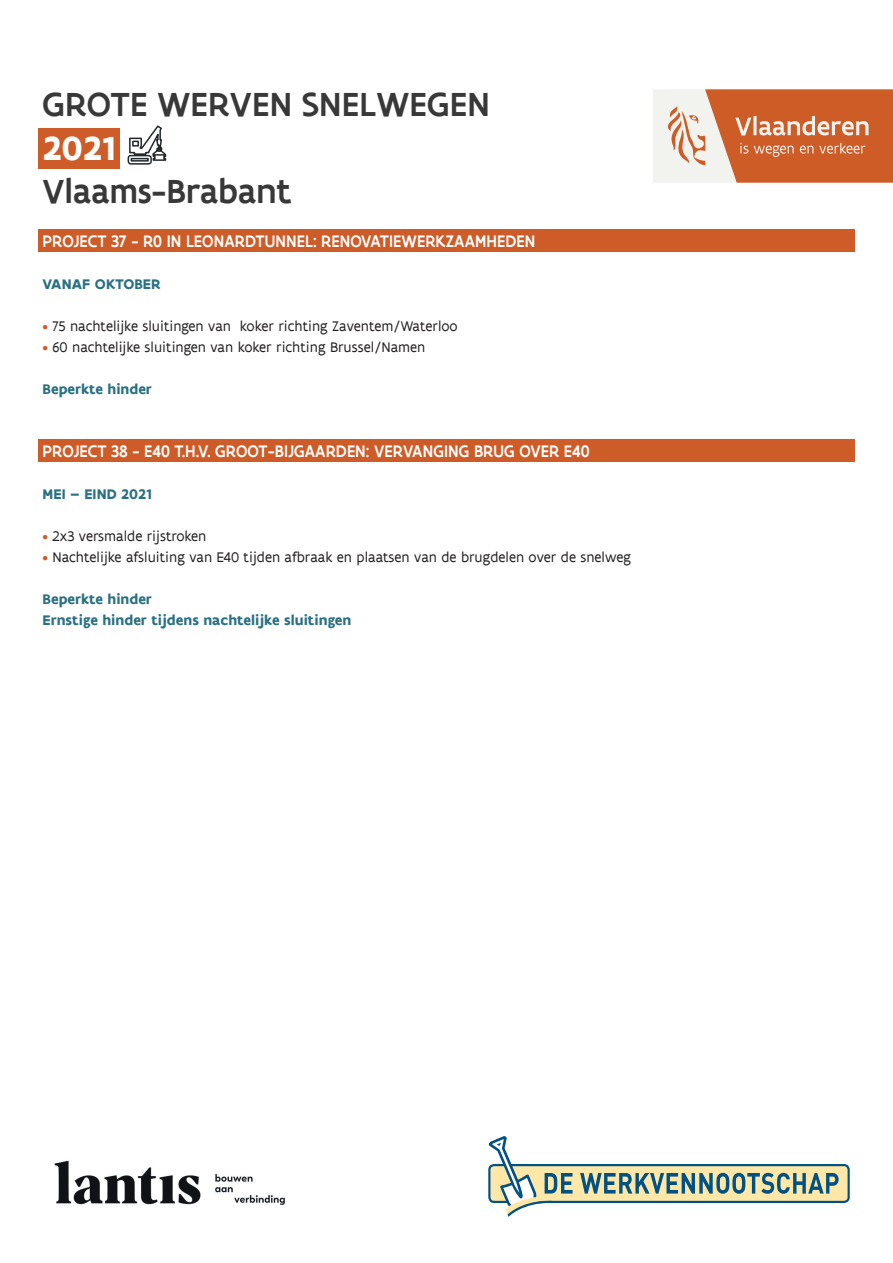
<style>
.page{position:relative;width:893px;height:1263px;background:#fff}
.page>*{position:absolute;margin:0;border:0;box-sizing:border-box;transform-origin:0 0}
.t1{font:500 36px "Flanders Art Sans";letter-spacing:.005em;color:#383839}
.t2{font:700 36px "Flanders Art Sans";color:#fff}
.t3{font:500 18px "Flanders Art Sans";letter-spacing:.005em;color:#fff;scale:.94 1}
.t4{font:15px "Flanders Art Sans";color:#231f20}
.t5{font:700 15px/21px "Flanders Art Sans";color:#2b7182}
.s1{color:#cd5c28}
</style>
<div class="page">
<div style="left:38px;top:128px;width:82px;height:40px;background:#cd5c28"></div>
<div style="left:38px;top:230px;width:817px;height:22px;background:#cd5c28"></div>
<div style="left:38px;top:440px;width:817px;height:22px;background:#cd5c28"></div>
<svg style="left:127px;top:125px;width:40px;height:40px"></svg>
<svg style="left:653px;top:89px;width:240px;height:94px"></svg>
<img style="left:54px;top:1160px;width:231px;height:45px">
<svg style="left:488px;top:1136px;width:351px;height:81px"></svg>
<h1 class="t1" style="left:43px;top:82px;width:449px">GROTE WERVEN SNELWEGEN</h1>
<h1 class="t2" style="left:43px;top:125px;width:75px">2021</h1>
<h1 class="t1" style="left:43px;top:169px;width:251px">Vlaams-Brabant</h1>
<p class="t3" style="left:43px;top:230px;width:526px">PROJECT 37 - R0 IN LEONARDTUNNEL: RENOVATIEWERKZAAMHEDEN</p>
<p class="t5" style="left:43px;top:274px;width:119px">VANAF OKTOBER</p>
<p class="t4" style="left:43px;top:317px;width:416px"><span class="s1">•</span> 75 nachtelijke sluitingen van koker richting Zaventem/Waterloo</p>
<p class="t4" style="left:43px;top:338px;width:384px"><span class="s1">•</span> 60 nachtelijke sluitingen van koker richting Brussel/Namen</p>
<p class="t5" style="left:43px;top:379px;width:111px">Beperkte hinder</p>
<p class="t3" style="left:43px;top:440px;width:583px">PROJECT 38 - E40 T.H.V. GROOT-BIJGAARDEN: VERVANGING BRUG OVER E40</p>
<p class="t5" style="left:43px;top:484px;width:111px">MEI – EIND 2021</p>
<p class="t4" style="left:43px;top:527px;width:165px"><span class="s1">•</span> 2x3 versmalde rijstroken</p>
<p class="t4" style="left:43px;top:548px;width:590px"><span class="s1">•</span> Nachtelijke afsluiting van E40 tijden afbraak en plaatsen van de brugdelen over de snelweg</p>
<p class="t5" style="left:43px;top:589px;width:310px">Beperkte hinder<br>Ernstige hinder tijdens nachtelijke sluitingen</p>
</div>
